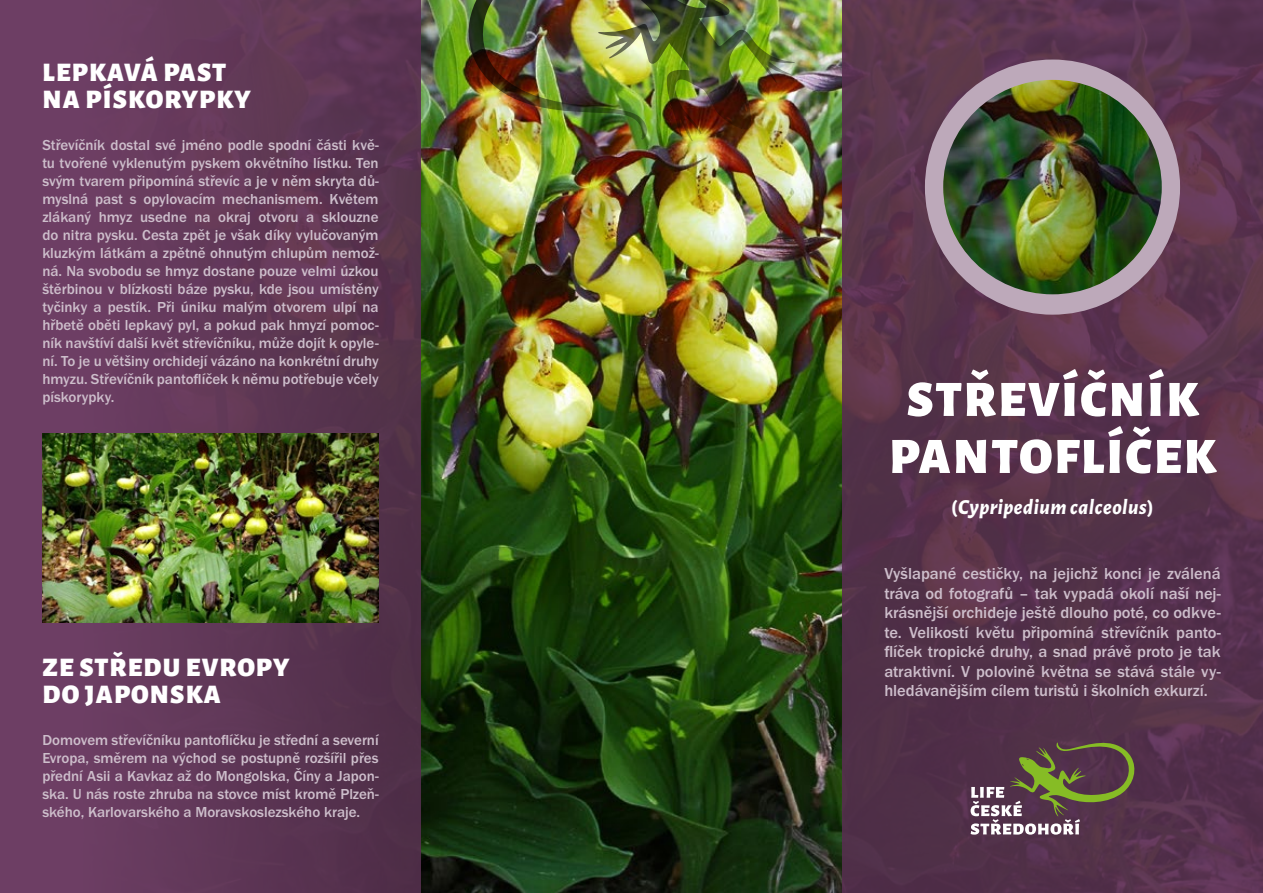
<style>
.page{position:relative;width:1263px;height:893px;background:#fff}
.page>*{position:absolute;margin:0;border:0;box-sizing:border-box;transform-origin:0 0}
.t1{font:900 51px/57px "Alegreya Sans";letter-spacing:.045em;color:#fff;text-align:center}
.t2{font:900 27px/27px "Alegreya Sans";letter-spacing:.045em;color:#fff}
.t3{font:italic 800 21px "Alegreya Sans";letter-spacing:.025em;color:#fff}
.t4{font:500 16.5px/19.5px "Franklin Gothic URW";color:#cdbecb;text-align:justify}
.t5{font:500 15px/18px "Franklin Gothic URW";color:#cdbecb;text-align:justify}
.s1{font-style:normal}
</style>
<div class="page">
<img style="left:421px;top:0;width:421px;height:893px">
<svg style="left:842px;top:0;width:421px;height:893px;background:#57334b"></svg>
<div style="left:0;top:0;width:421px;height:893px;background:linear-gradient(to right,#714068,#53314a)"></div>
<img style="left:463px;top:0;width:332px;height:141px">
<div style="left:925px;top:60px;width:255px;height:255px;background:#bda9ba;border-radius:50%"></div>
<img style="left:943px;top:80px;width:219px;height:214px">
<svg style="left:970px;top:737px;width:168px;height:98px;background:#665253"></svg>
<div style="left:41px;top:433px;width:340px;height:191px;background:#563e2d;opacity:.5"></div>
<h2 class="t2" style="left:43px;top:57px;width:209px">LEPKAVÁ PAST<br>NA PÍSKORYPKY</h2>
<p class="t5" style="left:42px;top:136px;width:338px">Střevíčník dostal své jméno podle spodní části kvě&shy;tu tvořené vyklenutým pyskem okvětního lístku. Ten svým tvarem připomíná střevíc a je v něm skryta dů&shy;myslná past s opylovacím mechanismem. Květem zlákaný hmyz usedne na okraj otvoru a sklouzne do nitra pysku. Cesta zpět je však díky vylučovaným kluzkým látkám a zpětně ohnutým chlupům nemož&shy;ná. Na svobodu se hmyz dostane pouze velmi úzkou štěrbinou v blízkosti báze pysku, kde jsou umístěny tyčinky a pestík. Při úniku malým otvorem ulpí na hřbetě oběti lepkavý pyl, a pokud pak hmyzí pomoc&shy;ník navštíví další květ střevíčníku, může dojít k opyle&shy;ní. To je u většiny orchidejí vázáno na konkrétní druhy hmyzu. Střevíčník pantoflíček k němu potřebuje včely pískorypky.</p>
<h2 class="t2" style="left:43px;top:651px;width:248px">ZE STŘEDU EVROPY<br>DO JAPONSKA</h2>
<p class="t5" style="left:42px;top:730px;width:338px">Domovem střevíčníku pantoflíčku je střední a severní Evropa, směrem na východ se postupně rozšířil přes přední Asii a Kavkaz až do Mongolska, Číny a Japon&shy;ska. U nás roste zhruba na stovce míst kromě Plzeň&shy;ského, Karlovarského a Moravskoslezského kraje.</p>
<h1 class="t1" style="left:889px;top:366px;width:328px">STŘEVÍČNÍK<br>PANTOFLÍČEK</h1>
<h3 class="t3" style="left:951px;top:491px;width:204px"><span class="s1">(</span>Cypripedium calceolus<span class="s1">)</span></h3>
<p class="t4" style="left:884px;top:564px;width:338px">Vyšlapané cestičky, na jejichž konci je zválená tráva od fotografů – tak vypadá okolí naší nej&shy;krásnější orchideje ještě dlouho poté, co odkve&shy;te. Velikostí květu připomíná střevíčník panto&shy;flíček tropické druhy, a snad právě proto je tak atraktivní. V polovině května se stává stále vy&shy;hledávanějším cílem turistů i školních exkurzí.</p>
</div>
